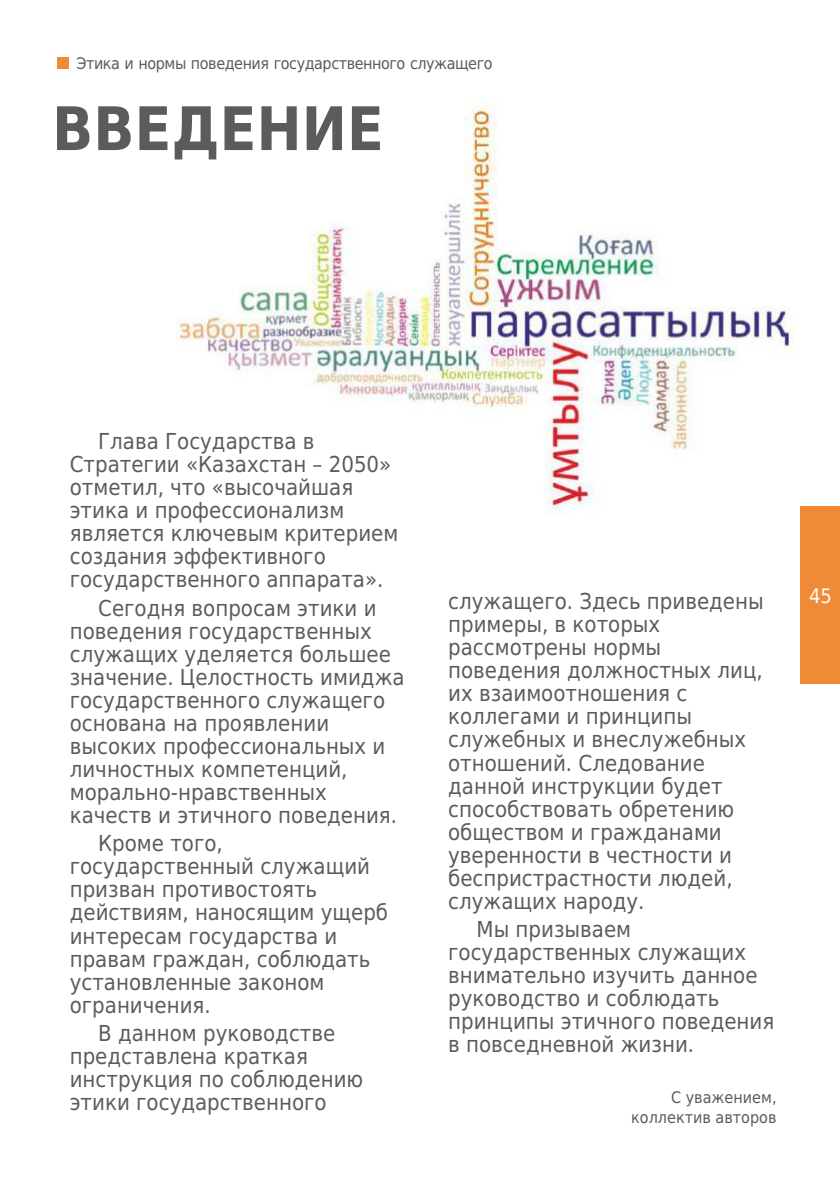
<style>
.page{position:relative;width:840px;height:1191px;background:#fff}
.page>*{position:absolute;margin:0;border:0;box-sizing:border-box;transform-origin:0 0}
.t1{font:700 60px "DejaVu Sans Condensed";color:#5b5b5b}
.t2{font:22px/23px "DejaVu Sans Condensed";color:#5b5b5b}
.t3{font:20px "DejaVu Sans Condensed";color:#fefefe}
.t4{font:16px "DejaVu Sans Condensed";letter-spacing:-.03em;color:#5b5b5b}
.t5{font:16px/20.4px "DejaVu Sans Condensed";color:#5b5b5b;text-align:right}
</style>
<div class="page">
<img style="left:176px;top:99px;width:618px;height:416px">
<div style="left:57px;top:57px;width:12px;height:12px;background:#f18a36"></div>
<div style="left:800px;top:507px;width:39px;height:177px;background:#f18a36"></div>
<p class="t4" style="left:76px;top:56px;width:417px">Этика и нормы поведения государственного служащего</p>
<h1 class="t1" style="left:52px;top:104px;width:333px">ВВЕДЕНИЕ</h1>
<p class="t2" style="left:70px;top:432px;width:330px;text-indent:28px">Глава Государства в<br>Стратегии «Казахстан – 2050» отметил, что «высочайшая этика и профессионализм является ключевым критерием создания эффективного государственного аппарата».</p>
<p class="t2" style="left:70px;top:598px;width:336px;text-indent:28px">Сегодня вопросам этики и поведения государственных служащих уделяется большее значение. Целостность имиджа государственного служащего основана на проявлении высоких профессиональных и личностных компетенций, морально-нравственных качеств и этичного поведения.</p>
<p class="t2" style="left:70px;top:834px;width:320px;text-indent:28px">Кроме того, государственный служащий призван противостоять действиям, наносящим ущерб интересам государства и правам граждан, соблюдать установленные законом ограничения.</p>
<p class="t2" style="left:70px;top:1023px;width:295px;text-indent:28px">В данном руководстве представлена краткая инструкция по соблюдению этики государственного</p>
<p class="t2" style="left:448px;top:592px;width:317px">служащего. Здесь приведены примеры, в которых рассмотрены нормы поведения должностных лиц, их взаимоотношения с коллегами и принципы служебных и внеслужебных отношений. Следование данной инструкции будет способствовать обретению обществом и гражданами уверенности в честности и беспристрастности людей, служащих народу.</p>
<p class="t2" style="left:448px;top:919px;width:327px;text-indent:28px">Мы призываем государственных служащих внимательно изучить данное руководство и соблюдать принципы этичного поведения в повседневной жизни.</p>
<p class="t5" style="left:631px;top:1088px;width:147px">С уважением, коллектив авторов</p>
<p class="t3" style="left:808px;top:587px;width:24px">45</p>
</div>
